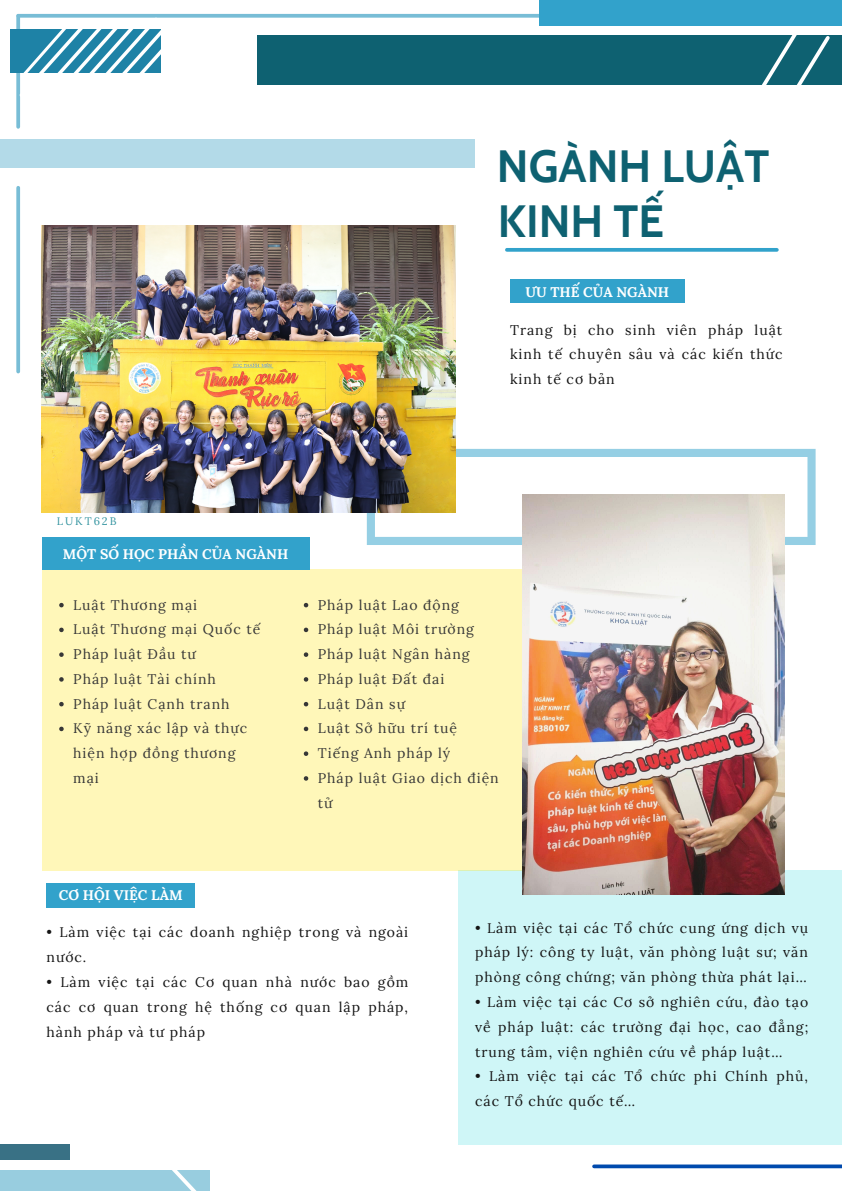
<style>
.page{position:relative;width:842px;height:1191px;background:#fff}
.page>*{position:absolute;margin:0;border:0;box-sizing:border-box;transform-origin:0 0}
.t1{font:700 45px "Cabin";color:#0e6171}
.t2{font:14px/24.7px "Lora";letter-spacing:.07em;color:#141414;text-align:justify}
.t3{font:14px/24.7px "Lora";letter-spacing:.07em;color:#373737}
.t4{font:700 14px "Lora";color:#fff}
.t5{font:10.9px "Lora";letter-spacing:.18em;color:#3494a0}
</style>
<div class="page">
<div style="left:458px;top:870px;width:384px;height:274px;background:#cff6f7"></div>
<div style="left:510px;top:280px;width:174px;height:23px;background:#32a2cb"></div>
<svg style="left:367px;top:449px;width:449px;height:96px"></svg>
<div style="left:42px;top:569px;width:498px;height:301px;background:#fff7b9"></div>
<svg style="left:59px;top:603px;width:5px;height:4px"></svg>
<svg style="left:59px;top:627px;width:5px;height:5px"></svg>
<svg style="left:59px;top:652px;width:5px;height:4px"></svg>
<svg style="left:59px;top:677px;width:5px;height:4px"></svg>
<svg style="left:59px;top:701px;width:5px;height:5px"></svg>
<svg style="left:59px;top:726px;width:5px;height:5px"></svg>
<img style="left:42px;top:225px;width:413px;height:287px">
<img style="left:522px;top:495px;width:262px;height:399px">
<div style="left:257px;top:35px;width:585px;height:50px;background:#0e6171"></div>
<div style="left:0;top:139px;width:475px;height:29px;background:#b3dae8"></div>
<svg style="left:762px;top:35px;width:68px;height:50px"></svg>
<svg style="left:183px;top:14px;width:357px;height:4px"></svg>
<div style="left:540px;top:0;width:302px;height:26px;background:#32a2cb"></div>
<svg style="left:507px;top:248px;width:270px;height:4px"></svg>
<div style="left:42px;top:537px;width:267px;height:32px;background:#32a2cb"></div>
<div style="left:47px;top:882px;width:148px;height:25px;background:#32a2cb"></div>
<svg style="left:594px;top:1164px;width:248px;height:4px"></svg>
<div style="left:0;top:1144px;width:69px;height:15px;background:#397185"></div>
<div style="left:0;top:1169px;width:210px;height:21px;background:#98cddf"></div>
<svg style="left:155px;top:1169px;width:55px;height:21px"></svg>
<svg style="left:16px;top:188px;width:4px;height:183px"></svg>
<svg style="left:16px;top:102px;width:4px;height:25px"></svg>
<svg style="left:10px;top:13px;width:173px;height:89px"></svg>
<svg style="left:304px;top:603px;width:4px;height:4px"></svg>
<svg style="left:304px;top:627px;width:4px;height:5px"></svg>
<svg style="left:304px;top:652px;width:4px;height:4px"></svg>
<svg style="left:304px;top:677px;width:4px;height:4px"></svg>
<svg style="left:304px;top:702px;width:4px;height:4px"></svg>
<svg style="left:304px;top:726px;width:4px;height:5px"></svg>
<svg style="left:304px;top:751px;width:4px;height:4px"></svg>
<svg style="left:304px;top:776px;width:4px;height:4px"></svg>
<p class="t1" style="left:497px;top:139px;width:274px">NGÀNH LUẬT</p>
<p class="t1" style="left:498px;top:194px;width:168px">KINH TẾ</p>
<p class="t4" style="left:525px;top:282px;width:145px">ƯU THẾ CỦA NGÀNH</p>
<p class="t2" style="left:510px;top:317px;width:274px">Trang bị cho sinh viên pháp luật kinh tế chuyên sâu và các kiến thức kinh tế cơ bản</p>
<p class="t5" style="left:57px;top:513px;width:61px">LUKT62B</p>
<p class="t4" style="left:63px;top:544px;width:227px">MỘT SỐ HỌC PHẦN CỦA NGÀNH</p>
<p class="t3" style="left:73px;top:592px;width:125px">Luật Thương mại</p>
<p class="t3" style="left:73px;top:617px;width:189px">Luật Thương mại Quốc tế</p>
<p class="t3" style="left:73px;top:641px;width:124px">Pháp luật Đầu tư</p>
<p class="t3" style="left:73px;top:666px;width:144px">Pháp luật Tài chính</p>
<p class="t3" style="left:73px;top:691px;width:158px">Pháp luật Cạnh tranh</p>
<p class="t3" style="left:73px;top:715px;width:176px">Kỹ năng xác lập và thực hiện hợp đồng thương mại</p>
<p class="t3" style="left:318px;top:592px;width:143px">Pháp luật Lao động</p>
<p class="t3" style="left:318px;top:617px;width:158px">Pháp luật Môi trường</p>
<p class="t3" style="left:318px;top:641px;width:153px">Pháp luật Ngân hàng</p>
<p class="t3" style="left:318px;top:666px;width:128px">Pháp luật Đất đai</p>
<p class="t3" style="left:318px;top:691px;width:89px">Luật Dân sự</p>
<p class="t3" style="left:318px;top:715px;width:141px">Luật Sở hữu trí tuệ</p>
<p class="t3" style="left:318px;top:740px;width:134px">Tiếng Anh pháp lý</p>
<p class="t3" style="left:318px;top:765px;width:182px">Pháp luật Giao dịch điện tử</p>
<p class="t4" style="left:59px;top:886px;width:125px">CƠ HỘI VIỆC LÀM</p>
<p class="t2" style="left:47px;top:918px;width:363px;line-height:25px">• Làm việc tại các doanh nghiệp trong và ngoài nước.</p>
<p class="t2" style="left:47px;top:968px;width:363px;line-height:25px">• Làm việc tại các Cơ quan nhà nước bao gồm các cơ quan trong hệ thống cơ quan lập pháp, hành pháp và tư pháp</p>
<p class="t2" style="left:475px;top:915px;width:335px">• Làm việc tại các Tổ chức cung ứng dịch vụ pháp lý: công ty luật, văn phòng luật sư; văn phòng công chứng; văn phòng thừa phát lại…</p>
<p class="t2" style="left:475px;top:989px;width:335px">• Làm việc tại các Cơ sở nghiên cứu, đào tạo về pháp luật: các trường đại học, cao đẳng; trung tâm, viện nghiên cứu về pháp luật…</p>
<p class="t2" style="left:475px;top:1063px;width:334px">• Làm việc tại các Tổ chức phi Chính phủ, các Tổ chức quốc tế…</p>
</div>
